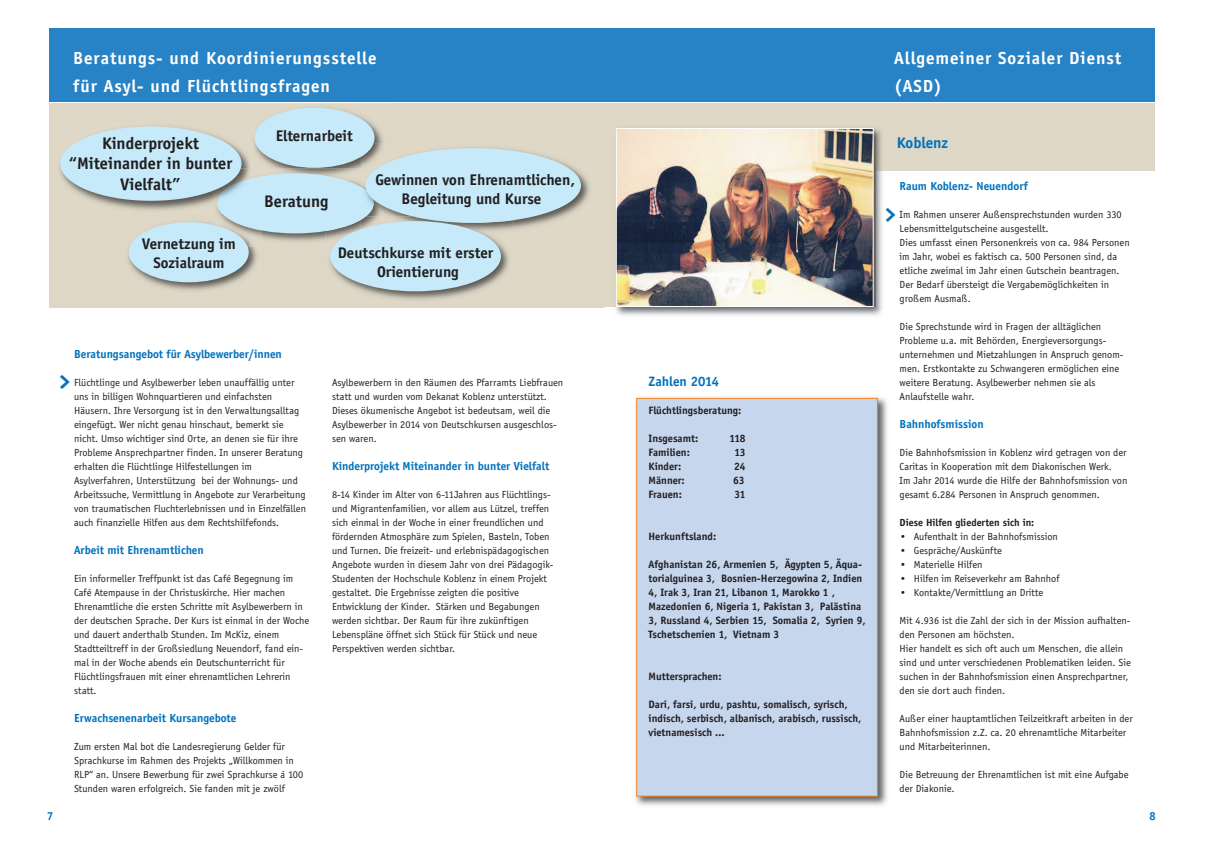
<style>
.page{position:relative;width:1208px;height:859px;background:#fff}
.page>*{position:absolute;margin:0;border:0;box-sizing:border-box;transform-origin:0 0}
.t1{font:700 24px "The Sans";color:#0072bc}
.t2{font:700 18px/28px "Officina Sans";letter-spacing:.05em;color:#fff}
.t3{font:700 17.3px/20.7px "Officina Sans";color:#231f20;text-align:center}
.t4{font:700 16px "Officina Sans";color:#0072bc}
.t5{font:700 15.8px/19px "Officina Sans";color:#231f20;text-align:center}
.t6{font:700 14px "Officina Sans";color:#0072bc}
.t7{font:700 12px "Officina Sans";color:#0072bc}
.t8{font:700 11px/14px "Officina Sans";color:#231f20}
.t9{font:10.6px/14px "Officina Sans";color:#231f20}
.t10{font:700 10.6px "Officina Sans";color:#231f20}
</style>
<div class="page">
<div style="left:604px;top:103px;width:550px;height:67px;background:#ded7c6"></div>
<div style="left:604px;top:103px;width:271px;height:203px;background:#ded7c6"></div>
<div style="left:604px;top:28px;width:550px;height:74px;background:#2783c5"></div>
<div style="left:49px;top:103px;width:554px;height:205px;background:#ded7c6"></div>
<div style="left:49px;top:28px;width:554px;height:74px;background:#2783c5"></div>
<img style="left:635px;top:397px;width:252px;height:409px">
<div style="left:637px;top:399px;width:240px;height:397px;background:#c6d6ed"></div>
<div style="left:636px;top:398px;width:242px;height:399px;border:1px solid #f58220"></div>
<img style="left:255px;top:103px;width:133px;height:78px">
<div style="left:254px;top:108px;width:120px;height:60px;background:#c6eafa;border-radius:50%"></div>
<img style="left:218px;top:214px;width:7px;height:3px">
<img style="left:262px;top:181px;width:99px;height:61px">
<div style="left:217px;top:173px;width:157px;height:60px;background:#c6eafa;border-radius:50%"></div>
<img style="left:361px;top:144px;width:228px;height:85px">
<svg style="left:361px;top:144px;width:12px;height:13px"></svg>
<img style="left:361px;top:187px;width:13px;height:29px">
<div style="left:365px;top:148px;width:216px;height:75px;background:#c6eafa;border-radius:50%"></div>
<img style="left:330px;top:247px;width:179px;height:53px">
<img style="left:387px;top:216px;width:127px;height:31px">
<img style="left:326px;top:220px;width:61px;height:22px">
<img style="left:326px;top:220px;width:35px;height:11px">
<svg style="left:361px;top:216px;width:5px;height:4px"></svg>
<img style="left:413px;top:216px;width:101px;height:7px">
<div style="left:330px;top:221px;width:171px;height:70px;background:#c6eafa;border-radius:50%"></div>
<img style="left:60px;top:126px;width:195px;height:43px">
<img style="left:60px;top:169px;width:189px;height:41px">
<img style="left:217px;top:178px;width:35px;height:36px">
<div style="left:60px;top:126px;width:181px;height:75px;background:#c6eafa;border-radius:50%"></div>
<img style="left:128px;top:222px;width:129px;height:69px">
<img style="left:213px;top:217px;width:37px;height:30px">
<img style="left:250px;top:231px;width:12px;height:16px">
<img style="left:226px;top:217px;width:36px;height:14px">
<div style="left:129px;top:222px;width:120px;height:60px;background:#c6eafa;border-radius:50%"></div>
<img style="left:611px;top:128px;width:275px;height:188px">
<svg style="left:885px;top:208px;width:1px;height:14px"></svg>
<img style="left:618px;top:130px;width:253px;height:175px">
<div style="left:616px;top:128px;width:257px;height:179px;border:1px solid #fff"></div>
<h2 class="t2" style="left:73px;top:44px;width:305px">Beratungs- und Koordinierungsstelle für Asyl- und Flüchtlingsfragen</h2>
<h3 class="t3" style="left:69px;top:132px;width:165px">Kinderprojekt “Miteinander in bunter<br>Vielfalt”</h3>
<h3 class="t5" style="left:142px;top:234px;width:95px">Vernetzung im<br>Sozialraum</h3>
<h3 class="t5" style="left:276px;top:126px;width:79px">Elternarbeit</h3>
<h3 class="t3" style="left:264px;top:190px;width:66px">Beratung</h3>
<h3 class="t5" style="left:375px;top:170px;width:201px">Gewinnen von Ehrenamtlichen,<br>Begleitung und Kurse</h3>
<h3 class="t5" style="left:338px;top:243px;width:157px">Deutschkurse mit erster<br>Orientierung</h3>
<p class="t7" style="left:74px;top:347px;width:209px">Beratungsangebot für Asylbewerber/innen</p>
<p class="t9" style="left:74px;top:375px;width:233px">Flüchtlinge und Asylbewerber leben unauffällig unter uns in billigen Wohnquartieren und einfachsten Häusern. Ihre Versorgung ist in den Verwaltungsalltag eingefügt. Wer nicht genau hinschaut, bemerkt sie nicht. Umso wichtiger sind Orte, an denen sie für ihre Probleme Ansprechpartner finden. In unserer Beratung erhalten die Flüchtlinge Hilfestellungen im Asylverfahren, Unterstützung bei der Wohnungs- und Arbeitssuche, Vermittlung in Angebote zur Verarbeitung von traumatischen Fluchterlebnissen und in Einzelfällen auch finanzielle Hilfen aus dem Rechtshilfefonds.</p>
<p class="t7" style="left:74px;top:543px;width:131px">Arbeit mit Ehrenamtlichen</p>
<p class="t9" style="left:74px;top:571px;width:237px">Ein informeller Treffpunkt ist das Café Begegnung im Café Atempause in der Christuskirche. Hier machen Ehrenamtliche die ersten Schritte mit Asylbewerbern in der deutschen Sprache. Der Kurs ist einmal in der Woche und dauert anderthalb Stunden. Im McKiz, einem Stadtteiltreff in der Großsiedlung Neuendorf, fand ein&shy;mal in der Woche abends ein Deutschunterricht für Flüchtlingsfrauen mit einer ehrenamtlichen Lehrerin statt.</p>
<p class="t7" style="left:74px;top:711px;width:164px">Erwachsenenarbeit Kursangebote</p>
<p class="t9" style="left:74px;top:739px;width:230px">Zum ersten Mal bot die Landesregierung Gelder für Sprachkurse im Rahmen des Projekts „Willkommen in RLP“ an. Unsere Bewerbung für zwei Sprachkurse á 100<br>Stunden waren erfolgreich. Sie fanden mit je zwölf</p>
<h1 class="t1" style="left:59px;top:370px;width:14px">&gt;</h1>
<p class="t7" style="left:47px;top:809px;width:8px">7</p>
<p class="t9" style="left:332px;top:375px;width:233px">Asylbewerbern in den Räumen des Pfarramts Liebfrauen statt und wurden vom Dekanat Koblenz unterstützt.<br>Dieses ökumenische Angebot ist bedeutsam, weil die Asylbewerber in 2014 von Deutschkursen ausgeschlos&shy;sen waren.</p>
<p class="t7" style="left:332px;top:459px;width:219px">Kinderprojekt Miteinander in bunter Vielfalt</p>
<p class="t9" style="left:332px;top:487px;width:223px">8-14 Kinder im Alter von 6-11Jahren aus Flüchtlings&shy;und Migrantenfamilien, vor allem aus Lützel, treffen sich einmal in der Woche in einer freundlichen und fördernden Atmosphäre zum Spielen, Basteln, Toben und Turnen. Die freizeit- und erlebnispädagogischen Angebote wurden in diesem Jahr von drei Pädagogik-Studenten der Hochschule Koblenz in einem Projekt gestaltet. Die Ergebnisse zeigten die positive Entwicklung der Kinder. Stärken und Begabungen werden sichtbar. Der Raum für ihre zukünftigen Lebenspläne öffnet sich Stück für Stück und neue Perspektiven werden sichtbar.</p>
<h3 class="t6" style="left:648px;top:373px;width:72px">Zahlen 2014</h3>
<p class="t8" style="left:648px;top:403px;width:94px">Flüchtlingsberatung:</p>
<p class="t8" style="left:648px;top:431px;width:51px">Insgesamt:</p>
<p class="t8" style="left:729px;top:431px;width:18px">118</p>
<p class="t8" style="left:648px;top:445px;width:43px">Familien:</p>
<p class="t8" style="left:734px;top:445px;width:13px">13</p>
<p class="t8" style="left:648px;top:459px;width:34px">Kinder:</p>
<p class="t8" style="left:734px;top:459px;width:13px">24</p>
<p class="t8" style="left:648px;top:473px;width:38px">Männer:</p>
<p class="t8" style="left:733px;top:473px;width:13px">63</p>
<p class="t8" style="left:648px;top:487px;width:35px">Frauen:</p>
<p class="t8" style="left:734px;top:487px;width:13px">31</p>
<p class="t8" style="left:648px;top:529px;width:69px">Herkunftsland:</p>
<p class="t8" style="left:648px;top:557px;width:218px">Afghanistan 26, Armenien 5, Ägypten 5, Äqua&shy;torialguinea 3, Bosnien-Herzegowina 2, Indien 4, Irak 3, Iran 21, Libanon 1, Marokko 1 , Mazedonien 6, Nigeria 1, Pakistan 3, Palästina 3, Russland 4, Serbien 15, Somalia 2, Syrien 9, Tschetschenien 1, Vietnam 3</p>
<p class="t8" style="left:648px;top:669px;width:74px">Muttersprachen:</p>
<p class="t8" style="left:648px;top:697px;width:214px">Dari, farsi, urdu, pashtu, somalisch, syrisch, indisch, serbisch, albanisch, arabisch, russisch, vietnamesisch …</p>
<h2 class="t2" style="left:894px;top:44px;width:229px">Allgemeiner Sozialer Dienst (ASD)</h2>
<h3 class="t4" style="left:896px;top:133px;width:53px">Koblenz</h3>
<p class="t7" style="left:899px;top:179px;width:130px">Raum Koblenz- Neuendorf</p>
<p class="t9" style="left:899px;top:207px;width:231px">Im Rahmen unserer Außensprechstunden wurden 330<br>Lebensmittelgutscheine ausgestellt.<br>Dies umfasst einen Personenkreis von ca. 984 Personen im Jahr, wobei es faktisch ca. 500 Personen sind, da etliche zweimal im Jahr einen Gutschein beantragen.<br>Der Bedarf übersteigt die Vergabemöglichkeiten in großem Ausmaß.</p>
<p class="t9" style="left:899px;top:319px;width:225px">Die Sprechstunde wird in Fragen der alltäglichen Probleme u.a. mit Behörden, Energieversorgungs&shy;unternehmen und Mietzahlungen in Anspruch genom&shy;men. Erstkontakte zu Schwangeren ermöglichen eine weitere Beratung. Asylbewerber nehmen sie als Anlaufstelle wahr.</p>
<p class="t7" style="left:899px;top:417px;width:85px">Bahnhofsmission</p>
<p class="t9" style="left:899px;top:445px;width:229px">Die Bahnhofsmission in Koblenz wird getragen von der Caritas in Kooperation mit dem Diakonischen Werk.<br>Im Jahr 2014 wurde die Hilfe der Bahnhofsmission von gesamt 6.284 Personen in Anspruch genommen.</p>
<p class="t10" style="left:899px;top:516px;width:136px">Diese Hilfen gliederten sich in:</p>
<p class="t9" style="left:899px;top:529px;width:160px">• Aufenthalt in der Bahnhofsmission</p>
<p class="t9" style="left:899px;top:543px;width:104px">• Gespräche/Auskünfte</p>
<p class="t9" style="left:899px;top:557px;width:84px">• Materielle Hilfen</p>
<p class="t9" style="left:899px;top:571px;width:161px">• Hilfen im Reiseverkehr am Bahnhof</p>
<p class="t9" style="left:899px;top:585px;width:145px">• Kontakte/Vermittlung an Dritte</p>
<p class="t9" style="left:899px;top:613px;width:233px">Mit 4.936 ist die Zahl der sich in der Mission aufhalten&shy;den Personen am höchsten.<br>Hier handelt es sich oft auch um Menschen, die allein sind und unter verschiedenen Problematiken leiden. Sie suchen in der Bahnhofsmission einen Ansprechpartner, den sie dort auch finden.</p>
<p class="t9" style="left:899px;top:711px;width:235px">Außer einer hauptamtlichen Teilzeitkraft arbeiten in der<br>Bahnhofsmission z.Z. ca. 20 ehrenamtliche Mitarbeiter und Mitarbeiterinnen.</p>
<p class="t9" style="left:899px;top:767px;width:230px">Die Betreuung der Ehrenamtlichen ist mit eine Aufgabe der Diakonie.</p>
<h1 class="t1" style="left:884px;top:203px;width:14px">&gt;</h1>
<p class="t7" style="left:1149px;top:809px;width:8px">8</p>
</div>
